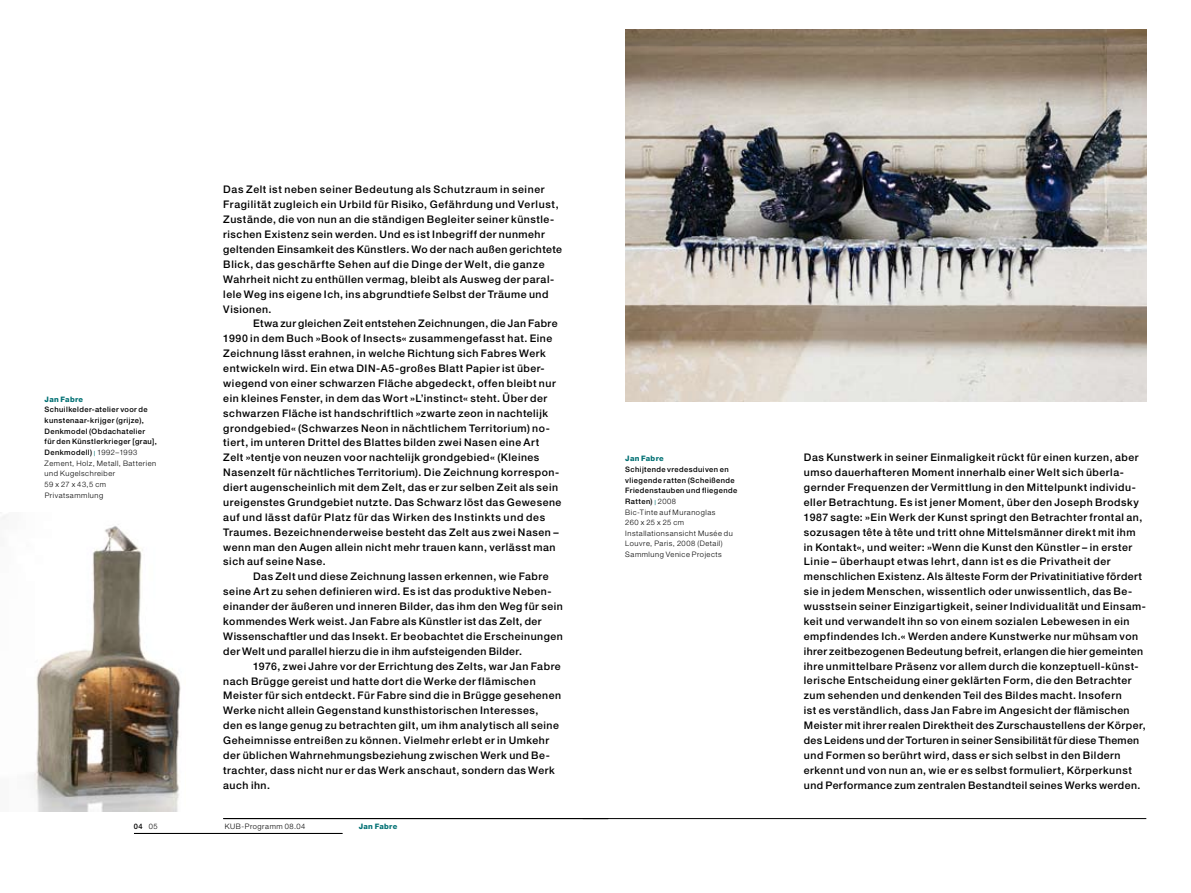
<style>
.page{position:relative;width:1191px;height:893px;background:#fff}
.page>*{position:absolute;margin:0;border:0;box-sizing:border-box;transform-origin:0 0}
.t1{font:500 10.5px/14.9px "Helvetica Neue";letter-spacing:.05em;color:#000}
.t2{font:300 7.5px/10.6px "Helvetica Neue";letter-spacing:.075em;color:#000}
.t3{font:500 7.5px/10.6px "Helvetica Neue";letter-spacing:.055em;color:#000}
.t4{font:800 7.5px "Helvetica Neue";letter-spacing:.04em;color:#007073}
.s1{font-weight:400;font-size:5.25px;color:#007073}
.s2{font-weight:300}
.s3{font-weight:500}
</style>
<div class="page">
<hr style="left:583px;top:818px;width:563px;height:1px;background:#000">
<hr style="left:223px;top:818px;width:385px;height:1px;background:#000">
<hr style="left:134px;top:833px;width:208px;height:1px;background:#000">
<img style="left:2px;top:516px;width:179px;height:295px">
<img style="left:625px;top:30px;width:521px;height:372px">
<p class="t4" style="left:45px;top:395px;width:40px">Jan Fabre</p>
<p class="t3" style="left:45px;top:404px;width:114px">Schuilkelder-atelier voor de kunstenaar-krijger (grijze),<br>Denkmodel (Obdachatelier für den Künstlerkrieger [grau],<br>Denkmodell) <span class="s1">|</span> <span class="s2">1992–1993<br>Zement, Holz, Metall, Batterien und Kugelschreiber<br>59 x 27 x 43,5 cm<br>Privatsammlung</span></p>
<p class="t1" style="left:223px;top:182px;width:340px">Das Zelt ist neben seiner Bedeutung als Schutzraum in seiner Fragilität zugleich ein Urbild für Risiko, Gefährdung und Verlust, Zustände, die von nun an die ständigen Begleiter seiner künstle&shy;rischen Existenz sein werden. Und es ist Inbegriff der nunmehr geltenden Einsamkeit des Künstlers. Wo der nach außen gerichtete Blick, das geschärfte Sehen auf die Dinge der Welt, die ganze Wahrheit nicht zu enthüllen vermag, bleibt als Ausweg der paral&shy;lele Weg ins eigene Ich, ins abgrundtiefe Selbst der Träume und Visionen.</p>
<p class="t1" style="left:223px;top:316px;width:340px;text-indent:30px">Etwa zur gleichen Zeit entstehen Zeichnungen, die Jan Fabre 1990 in dem Buch »Book of Insects« zusammengefasst hat. Eine Zeichnung lässt erahnen, in welche Richtung sich Fabres Werk entwickeln wird. Ein etwa DIN-A5-großes Blatt Papier ist über&shy;wiegend von einer schwarzen Fläche abgedeckt, offen bleibt nur ein kleines Fenster, in dem das Wort »L’instinct« steht. Über der schwarzen Fläche ist handschriftlich »zwarte zeon in nachtelijk grondgebied« (Schwarzes Neon in nächtlichem Territorium) no&shy;tiert, im unteren Drittel des Blattes bilden zwei Nasen eine Art Zelt »tentje von neuzen voor nachtelijk grondgebied« (Kleines Nasenzelt für nächtliches Territorium). Die Zeichnung korrespon&shy;diert augenscheinlich mit dem Zelt, das er zur selben Zeit als sein ureigenstes Grundgebiet nutzte. Das Schwarz löst das Gewesene auf und lässt dafür Platz für das Wirken des Instinkts und des Traumes. Bezeichnenderweise besteht das Zelt aus zwei Nasen – wenn man den Augen allein nicht mehr trauen kann, verlässt man sich auf seine Nase.</p>
<p class="t1" style="left:223px;top:569px;width:341px;text-indent:30px">Das Zelt und diese Zeichnung lassen erkennen, wie Fabre seine Art zu sehen definieren wird. Es ist das produktive Neben&shy;einander der äußeren und inneren Bilder, das ihm den Weg für sein kommendes Werk weist. Jan Fabre als Künstler ist das Zelt, der Wissenschaftler und das Insekt. Er beobachtet die Erscheinungen der Welt und parallel hierzu die in ihm aufsteigenden Bilder.</p>
<p class="t1" style="left:223px;top:658px;width:339px;text-indent:30px">1976, zwei Jahre vor der Errichtung des Zelts, war Jan Fabre nach Brügge gereist und hatte dort die Werke der flämischen Meister für sich entdeckt. Für Fabre sind die in Brügge gesehenen Werke nicht allein Gegenstand kunsthistorischen Interesses,<br>den es lange genug zu betrachten gilt, um ihm analytisch all seine Geheimnisse entreißen zu können. Vielmehr erlebt er in Umkehr der üblichen Wahrnehmungsbeziehung zwischen Werk und Be&shy;trachter, dass nicht nur er das Werk anschaut, sondern das Werk auch ihn.</p>
<p class="t3" style="left:134px;top:821px;width:25px">04 <span class="s2">05</span></p>
<p class="t2" style="left:225px;top:821px;width:82px">KUB-Programm 08.04</p>
<p class="t4" style="left:359px;top:822px;width:40px">Jan Fabre</p>
<p class="t4" style="left:625px;top:454px;width:40px">Jan Fabre</p>
<p class="t2" style="left:625px;top:464px;width:113px"><span class="s3">Schijtende vredesduiven en vliegende ratten (Scheißende<br>Friedenstauben und fliegende<br>Ratten)</span> <span class="s1">|</span> 2008<br>Bic-Tinte auf Muranoglas<br>260x25x25cm<br>Installationsansicht Musée du<br>Louvre, Paris, 2008 (Detail)<br>Sammlung Venice Projects</p>
<p class="t1" style="left:804px;top:450px;width:344px">Das Kunstwerk in seiner Einmaligkeit rückt für einen kurzen, aber umso dauerhafteren Moment innerhalb einer Welt sich überla&shy;gernder Frequenzen der Vermittlung in den Mittelpunkt individu&shy;eller Betrachtung. Es ist jener Moment, über den Joseph Brodsky 1987 sagte: »Ein Werk der Kunst springt den Betrachter frontal an, sozusagen tête à tête und tritt ohne Mittelsmänner direkt mit ihm in Kontakt«, und weiter: »Wenn die Kunst den Künstler – in erster Linie – überhaupt etwas lehrt, dann ist es die Privatheit der menschlichen Existenz. Als älteste Form der Privatinitiative fördert sie in jedem Menschen, wissentlich oder unwissentlich, das Be&shy;wusstsein seiner Einzigartigkeit, seiner Individualität und Einsam&shy;keit und verwandelt ihn so von einem sozialen Lebewesen in ein empfindendes Ich.« Werden andere Kunstwerke nur mühsam von ihrer zeitbezogenen Bedeutung befreit, erlangen die hier gemeinten ihre unmittelbare Präsenz vor allem durch die konzeptuell-künst&shy;lerische Entscheidung einer geklärten Form, die den Betrachter zum sehenden und denkenden Teil des Bildes macht. Insofern<br>ist es verständlich, dass Jan Fabre im Angesicht der flämischen Meister mit ihrer realen Direktheit des Zurschaustellens der Körper, des Leidens und der Torturen in seiner Sensibilität für diese Themen und Formen so berührt wird, dass er sich selbst in den Bildern erkennt und von nun an, wie er es selbst formuliert, Körperkunst und Performance zum zentralen Bestandteil seines Werks werden.</p>
</div>
